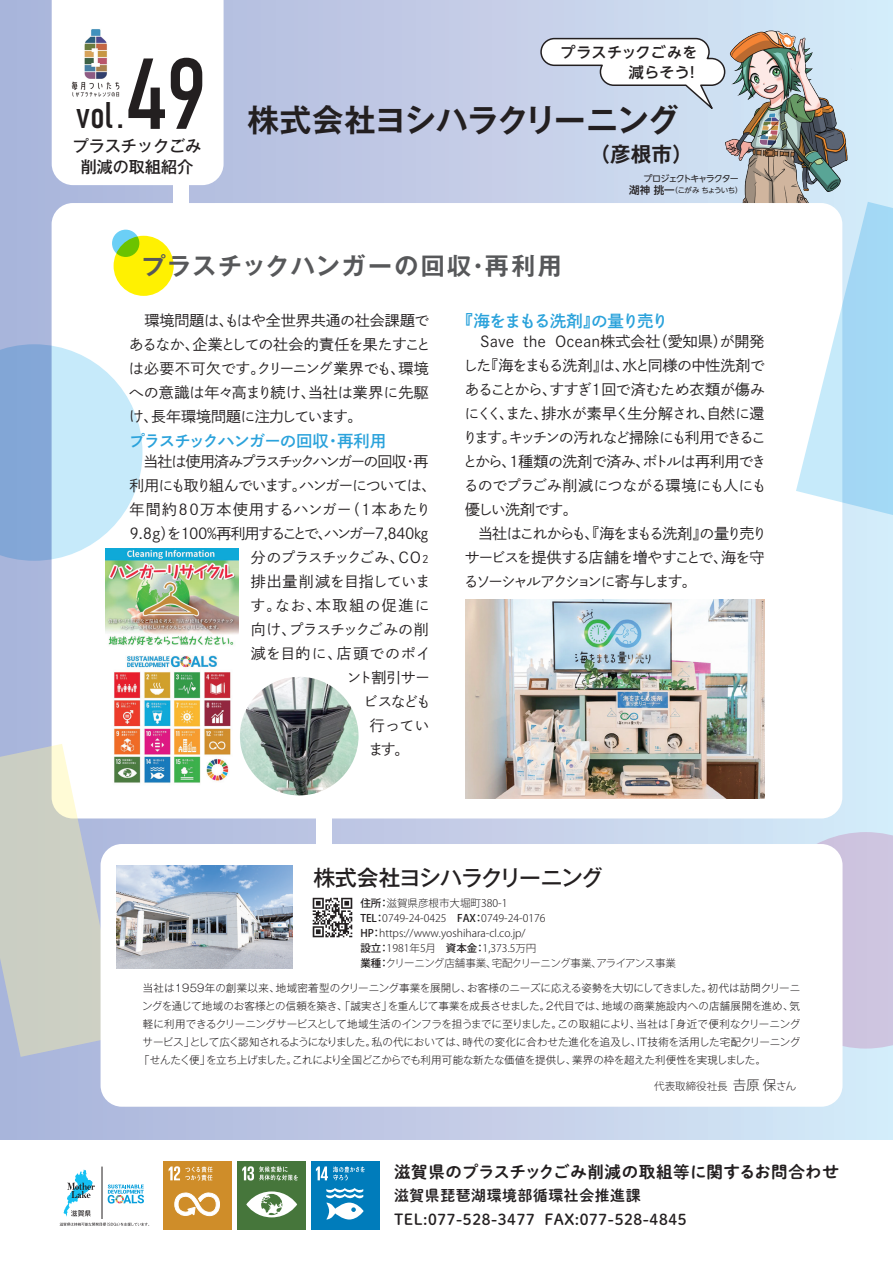
<style>
.page{position:relative;width:893px;height:1263px;background:#fff}
.page>*{position:absolute;margin:0;border:0;box-sizing:border-box;transform-origin:0 0}
.t1{font:99.15px "Bahnschrift";color:#231f20}
.t2{font:37.5px "Bahnschrift";color:#231f20}
.t3{font:700 31.5px "Gothic MB101 Pro De";letter-spacing:-.02em;color:#231f20}
.t4{font:700 24px "Gothic MB101 Pro De";letter-spacing:.07em;color:#57585a}
.t5{font:500 21.75px "Gothic MB101 Pro";letter-spacing:-.065em;color:#231f20}
.t6{font:700 20.7px "Gothic MB101 Pro De";color:#231f20}
.t7{font:16.5px "P Shuei NM Go Std N B";letter-spacing:.025em;color:#231f20}
.t8{font:16.5px "P Shuei Go Gin Std N B";letter-spacing:-.065em;color:#2aa2db}
.t9{font:16.5px "P Shuei Go Gin Std N B";letter-spacing:-.085em;color:#2aa2db}
.t10{font:500 16.05px "Gothic MB101 Pro";color:#231f20}
.t11{font:15px/24px "P Shuei Go Gin Std N L";letter-spacing:-.05em;color:#231f20}
.t12{font:15px/24px "P Shuei Go Gin Std N L";letter-spacing:-.01em;color:#231f20}
.t13{font:15px/24px "P Shuei Go Gin Std N L";letter-spacing:-.13em;color:#231f20}
.t14{font:15px/24px "Shuei M Go Std B";letter-spacing:.04em;color:#231f20}
.t15{font:15px "P Shuei Go Gin Std N L";letter-spacing:-.115em;color:#231f20}
.t16{font:15px "P Shuei Go Gin Std N L";letter-spacing:-.1em;color:#231f20}
.t17{font:15px "P Shuei Go Gin Std N L";letter-spacing:-.135em;color:#231f20}
.t18{font:15px "P Shuei Go Gin Std N L";letter-spacing:.065em;color:#231f20}
.t19{font:500 15px/19.5px "UD Shin Go NT Pro";letter-spacing:.025em;color:#231f20}
.t20{font:15px "P Shuei Go Gin Std N L";letter-spacing:-.075em;color:#231f20}
.t21{font:15px "P Shuei Go Gin Std N L";letter-spacing:-.02em;color:#231f20}
.t22{font:15px "P Shuei Go Gin Std N L";letter-spacing:.085em;color:#231f20}
.t23{font:15px "P Shuei Go Gin Std N L";letter-spacing:.035em;color:#231f20}
.t24{font:300 10.5px "Gothic MB101 Pro";letter-spacing:-.015em;color:#231f20}
.t25{font:300 10.5px/15px "Koz Go Pr 6 N";color:#231f20}
.t26{font:9px "UD Shin Go NT Pro";letter-spacing:-.125em;color:#231f20}
.t27{font:7.5px "UD Shin Go NT Pro";letter-spacing:-.08em;color:#231f20}
.s1{font-weight:500;font-size:10.5px}
.s2{font-size:10.5px}
.s3{font-weight:500}
.s4{font-size:13.5px}
</style>
<div class="page">
<div style="left:0;top:0;width:893px;height:1263px;background:linear-gradient(to right,#acb3d9,#d8eaf8)"></div>
<img style="left:720px;top:28px;width:133px;height:175px">
<div style="left:0;top:1141px;width:893px;height:122px;background:#fff"></div>
<div style="left:163px;top:1161px;width:69px;height:68px;background:#cf8d29"></div>
<svg style="left:174px;top:1192px;width:46px;height:24px"></svg>
<svg style="left:169px;top:1166px;width:44px;height:14px"></svg>
<div style="left:311px;top:1161px;width:68px;height:68px;background:#007cbb"></div>
<svg style="left:326px;top:1188px;width:38px;height:31px"></svg>
<svg style="left:316px;top:1166px;width:49px;height:14px"></svg>
<div style="left:237px;top:1161px;width:69px;height:68px;background:#46763b"></div>
<svg style="left:246px;top:1191px;width:51px;height:26px"></svg>
<svg style="left:242px;top:1166px;width:56px;height:14px"></svg>
<svg style="left:52px;top:0;width:172px;height:185px"></svg>
<div style="left:52px;top:203px;width:790px;height:615px;background:#fff;border-radius:21px"></div>
<svg style="left:796px;top:202px;width:97px;height:314px"></svg>
<svg style="left:0;top:344px;width:142px;height:217px;background:#b5d4ed"></svg>
<svg style="left:758px;top:832px;width:135px;height:216px;background:#cec8e2"></svg>
<svg style="left:540px;top:37px;width:186px;height:77px"></svg>
<div style="left:173px;top:168px;width:16px;height:44px;background:#fff"></div>
<div style="left:316px;top:805px;width:16px;height:43px;background:#fff"></div>
<svg style="left:0;top:744px;width:123px;height:313px;background:#ced2cc"></svg>
<svg style="left:64px;top:1169px;width:31px;height:47px"></svg>
<hr style="left:102px;top:1166px;width:1px;height:53px;background:#231f20">
<svg style="left:60px;top:1222px;width:89px;height:4px"></svg>
<svg style="left:108px;top:1184px;width:36px;height:19px"></svg>
<div style="left:101px;top:844px;width:741px;height:263px;background:#fff;border-radius:21px"></div>
<img style="left:117px;top:865px;width:175px;height:103px">
<img style="left:312px;top:897px;width:41px;height:41px">
<div style="left:114px;top:236px;width:60px;height:60px;background:#fff101;border-radius:50%"></div>
<svg style="left:112px;top:230px;width:27px;height:27px"></svg>
<img style="left:67px;top:27px;width:55px;height:75px">
<img style="left:105px;top:549px;width:133px;height:237px">
<img style="left:240px;top:677px;width:119px;height:118px;border-radius:59px">
<img style="left:465px;top:600px;width:300px;height:198px">
<h1 class="t1" style="left:125px;top:19px;width:83px">49</h1>
<h2 class="t2" style="left:76px;top:86px;width:49px">vol.</h2>
<h3 class="t19" style="left:560px;top:42px;width:141px">プラスチックごみを　　　　減らそう！</h3>
<h3 class="t3" style="left:248px;top:94px;width:433px">株式会社ヨシハラクリーニング</h3>
<h3 class="t10" style="left:73px;top:133px;width:130px">プラスチックごみ</h3>
<h3 class="t6" style="left:589px;top:137px;width:105px">（彦根市）</h3>
<h3 class="t10" style="left:81px;top:153px;width:114px">削減の取組紹介</h3>
<p class="t26" style="left:643px;top:172px;width:97px">プロジェクトキャラクター</p>
<p class="t27" style="left:629px;top:184px;width:115px"><span class="s1">湖神 挑一</span>（こがみ ちょういち）</p>
<h3 class="t4" style="left:142px;top:246px;width:421px">プラスチックハンガーの回収・再利用</h3>
<h3 class="t12" style="left:129px;top:308px;width:304px">　環境問題は、もはや全世界共通の社会課題であるなか、企業としての社会的責任を果たすことは必要不可欠です。クリーニング業界でも、環境への意識は年々高まり続け、当社は業界に先駆け、長年環境問題に注力しています。</h3>
<h3 class="t8" style="left:129px;top:429px;width:259px">プラスチックハンガーの回収・再利用</h3>
<h3 class="t17" style="left:144px;top:451px;width:286px">当社は使用済みプラスチックハンガーの回収・再</h3>
<h3 class="t16" style="left:129px;top:475px;width:308px">利用にも取り組んでいます。ハンガーについては、</h3>
<h3 class="t18" style="left:129px;top:499px;width:303px">年間約80万本使用するハンガー（1本あたり</h3>
<h3 class="t15" style="left:129px;top:523px;width:301px">9.8g）を100％再利用することで、ハンガー7,840㎏</h3>
<h3 class="t20" style="left:251px;top:547px;width:179px">分のプラスチックごみ、CO <span class="s2">2</span></h3>
<h3 class="t21" style="left:251px;top:571px;width:181px">排出量削減を目指していま</h3>
<h3 class="t22" style="left:250px;top:595px;width:181px">す。なお、本取組の促進に</h3>
<h3 class="t11" style="left:251px;top:617px;width:179px">向け、プラスチックごみの削</h3>
<h3 class="t23" style="left:251px;top:643px;width:182px">減を目的に、店頭でのポイ</h3>
<h3 class="t11" style="left:347px;top:665px;width:85px">ント割引サー</h3>
<h3 class="t11" style="left:363px;top:689px;width:70px">ビスなども</h3>
<h3 class="t11" style="left:370px;top:713px;width:61px">行ってい</h3>
<h3 class="t11" style="left:369px;top:737px;width:42px">ます。</h3>
<h3 class="t9" style="left:457px;top:309px;width:213px">『海をまもる洗剤』の量り売り</h3>
<h3 class="t11" style="left:463px;top:329px;width:305px">　Save the Ocean株式会社（愛知県）が開発した『海をまもる洗剤』は、水と同様の中性洗剤であることから、すすぎ1回で済むため衣類が傷みにくく、また、排水が素早く生分解され、自然に還ります。キッチンの汚れなど掃除にも利用できることから、1種類の洗剤で済み、ボトルは再利用できるのでプラごみ削減につながる環境にも人にも優しい洗剤です。</h3>
<h3 class="t13" style="left:464px;top:521px;width:305px;text-indent:14px">当社はこれからも、『海をまもる洗剤』の量り売りサービスを提供する店舗を増やすことで、海を守るソーシャルアクションに寄与します。</h3>
<h3 class="t5" style="left:313px;top:860px;width:291px">株式会社ヨシハラクリーニング</h3>
<p class="t25" style="left:360px;top:896px;width:317px"><span class="s3">住所：</span>滋賀県彦根市大堀町380-1<br><span class="s3">TEL：</span>0749-24-0425　<span class="s3">FAX：</span>0749-24-0176<br><span class="s3">HP：</span>https://www.yoshihara-cl.co.jp/<br><span class="s3">設立：</span>1981年5月　<span class="s3">資本金：</span>1,373.5万円<br><span class="s3">業種：</span>クリーニング店舗事業、宅配クリーニング事業、アライアンス事業</p>
<p class="t24" style="left:143px;top:979px;width:659px">当社は1959年の創業以来、地域密着型のクリーニング事業を展開し、お客様のニーズに応える姿勢を大切にしてきました。初代は訪問クリーニ</p>
<p class="t24" style="left:142px;top:997px;width:659px">ングを通じて地域のお客様との信頼を築き、「誠実さ」を重んじて事業を成長させました。２代目では、地域の商業施設内への店舗展開を進め、気</p>
<p class="t24" style="left:143px;top:1015px;width:659px">軽に利用できるクリーニングサービスとして地域生活のインフラを担うまでに至りました。この取組により、当社は「身近で便利なクリーニング</p>
<p class="t24" style="left:143px;top:1033px;width:659px">サービス」として広く認知されるようになりました。私の代においては、時代の変化に合わせた進化を追及し、IT技術を活用した宅配クリーニング</p>
<p class="t24" style="left:139px;top:1051px;width:628px">「せんたく便」を立ち上げました。これにより全国どこからでも利用可能な新たな価値を提供し、業界の枠を超えた利便性を実現しました。</p>
<p class="t25" style="left:654px;top:1078px;width:144px">代表取締役社長 <span class="s4">吉原 保</span>さん</p>
<h3 class="t7" style="left:394px;top:1160px;width:446px">滋賀県のプラスチックごみ削減の取組等に関するお問合わせ</h3>
<h3 class="t14" style="left:394px;top:1183px;width:294px">滋賀県琵琶湖環境部循環社会推進課<br>TEL:077-528-3477 FAX:077-528-4845</h3>
</div>
